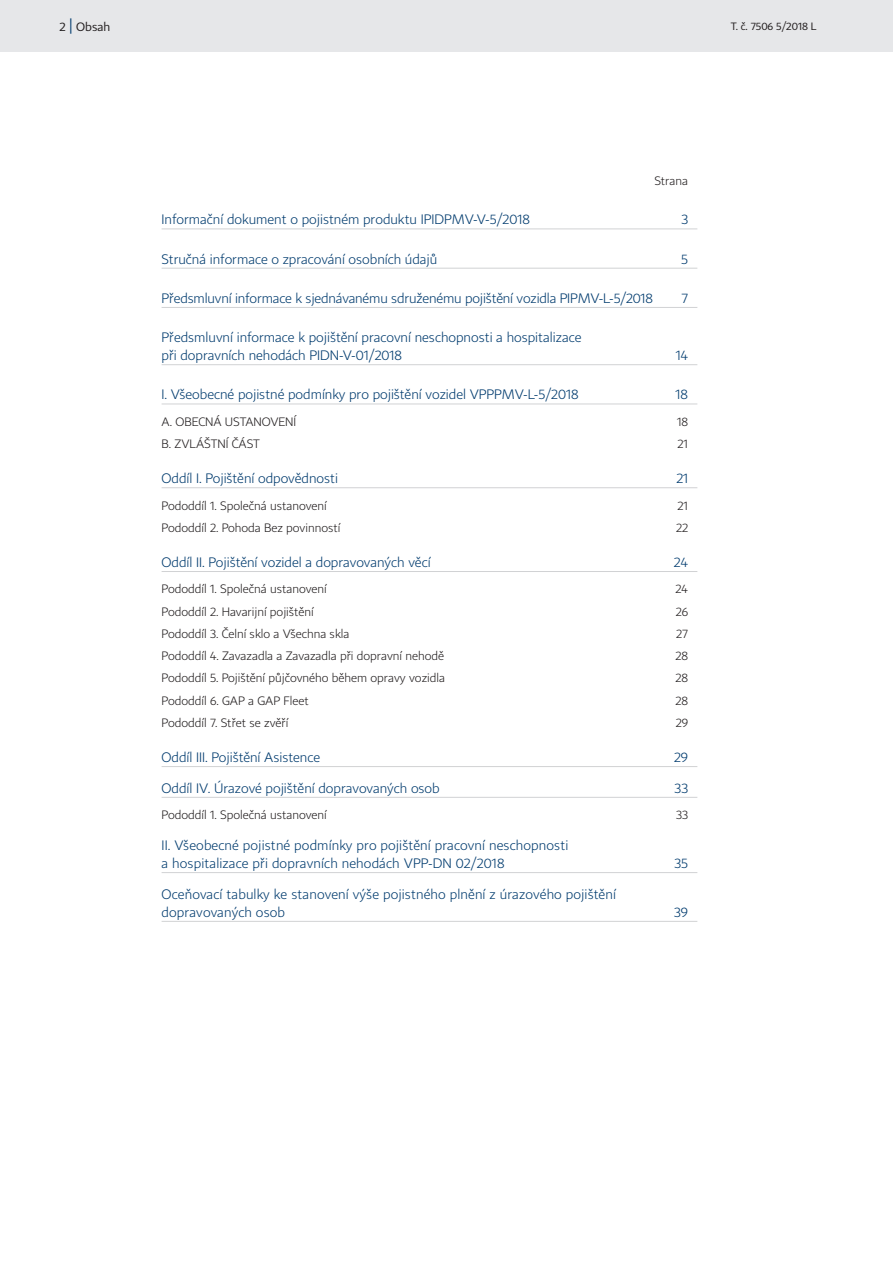
<style>
.page{position:relative;width:893px;height:1263px;background:#fff}
.page>*{position:absolute;margin:0;border:0;box-sizing:border-box;transform-origin:0 0}
.t1{font:13.5px/18px "CP Light";color:#003b6e}
.t2{font:12px "CP Light";color:#231f20}
.t3{font:12px "CP";color:#231f20}
.t4{font:10.5px "CP";color:#231f20}
.s1{font-size:15px;color:#003b6e}
</style>
<div class="page">
<div style="left:0;top:0;width:893px;height:51px;background:#e6e7e9"></div>
<hr style="left:162px;top:229px;width:535px;height:1px;background:#d1d2d4">
<hr style="left:162px;top:268px;width:535px;height:1px;background:#d1d2d4">
<hr style="left:162px;top:307px;width:535px;height:1px;background:#d1d2d4">
<hr style="left:162px;top:364px;width:535px;height:1px;background:#d1d2d4">
<hr style="left:162px;top:404px;width:535px;height:1px;background:#d1d2d4">
<hr style="left:162px;top:487px;width:535px;height:1px;background:#d1d2d4">
<hr style="left:162px;top:571px;width:535px;height:1px;background:#d1d2d4">
<hr style="left:162px;top:766px;width:535px;height:1px;background:#d1d2d4">
<hr style="left:162px;top:797px;width:535px;height:1px;background:#d1d2d4">
<hr style="left:162px;top:872px;width:535px;height:1px;background:#d1d2d4">
<hr style="left:162px;top:921px;width:535px;height:1px;background:#d1d2d4">
<p class="t3" style="left:60px;top:20px;width:52px">2 <span class="s1">|</span> Obsah</p>
<p class="t4" style="left:731px;top:20px;width:87px">T. č. 7506 5/2018 L</p>
<p class="t2" style="left:654px;top:173px;width:35px">Strana</p>
<p class="t1" style="left:162px;top:210px;width:370px">Informační dokument o pojistném produktu IPIDPMV-V-5/2018</p>
<p class="t1" style="left:681px;top:210px;width:8px">3</p>
<p class="t1" style="left:162px;top:250px;width:277px">Stručná informace o zpracování osobních údajů</p>
<p class="t1" style="left:681px;top:250px;width:8px">5</p>
<p class="t1" style="left:162px;top:289px;width:493px">Předsmluvní informace k sjednávanému sdruženému pojištění vozidla PIPMV-L-5/2018</p>
<p class="t1" style="left:681px;top:289px;width:8px">7</p>
<p class="t1" style="left:162px;top:328px;width:421px">Předsmluvní informace k pojištění pracovní neschopnosti a hospitalizace při dopravních nehodách PIDN-V-01/2018</p>
<p class="t1" style="left:676px;top:346px;width:14px">14</p>
<p class="t1" style="left:162px;top:385px;width:418px">I. Všeobecné pojistné podmínky pro pojištění vozidel VPPPMV-L-5/2018</p>
<p class="t1" style="left:676px;top:385px;width:14px">18</p>
<p class="t2" style="left:162px;top:414px;width:136px">A. OBECNÁ USTANOVENÍ</p>
<p class="t2" style="left:677px;top:414px;width:13px">18</p>
<p class="t2" style="left:162px;top:437px;width:100px">B. ZVLÁŠTNÍ ČÁST</p>
<p class="t2" style="left:678px;top:437px;width:12px">21</p>
<p class="t1" style="left:162px;top:469px;width:178px">Oddíl I. Pojištění odpovědnosti</p>
<p class="t1" style="left:676px;top:469px;width:13px">21</p>
<p class="t2" style="left:162px;top:498px;width:167px">Pododdíl 1. Společná ustanovení</p>
<p class="t2" style="left:678px;top:498px;width:12px">21</p>
<p class="t2" style="left:162px;top:520px;width:180px">Pododdíl 2. Pohoda Bez povinností</p>
<p class="t2" style="left:676px;top:520px;width:14px">22</p>
<p class="t1" style="left:162px;top:553px;width:271px">Oddíl II. Pojištění vozidel a dopravovaných věcí</p>
<p class="t1" style="left:674px;top:553px;width:16px">24</p>
<p class="t2" style="left:162px;top:582px;width:167px">Pododdíl 1. Společná ustanovení</p>
<p class="t2" style="left:675px;top:582px;width:14px">24</p>
<p class="t2" style="left:162px;top:604px;width:154px">Pododdíl 2. Havarijní pojištění</p>
<p class="t2" style="left:676px;top:604px;width:14px">26</p>
<p class="t2" style="left:162px;top:626px;width:189px">Pododdíl 3. Čelní sklo a Všechna skla</p>
<p class="t2" style="left:676px;top:626px;width:13px">27</p>
<p class="t2" style="left:162px;top:649px;width:284px">Pododdíl 4. Zavazadla a Zavazadla při dopravní nehodě</p>
<p class="t2" style="left:675px;top:649px;width:14px">28</p>
<p class="t2" style="left:162px;top:671px;width:285px">Pododdíl 5. Pojištění půjčovného během opravy vozidla</p>
<p class="t2" style="left:675px;top:671px;width:14px">28</p>
<p class="t2" style="left:162px;top:693px;width:149px">Pododdíl 6. GAP a GAP Fleet</p>
<p class="t2" style="left:675px;top:693px;width:14px">28</p>
<p class="t2" style="left:162px;top:715px;width:128px">Pododdíl 7. Střet se zvěří</p>
<p class="t2" style="left:676px;top:715px;width:14px">29</p>
<p class="t1" style="left:162px;top:748px;width:160px">Oddíl III. Pojištění Asistence</p>
<p class="t1" style="left:674px;top:748px;width:15px">29</p>
<p class="t1" style="left:162px;top:779px;width:280px">Oddíl IV. Úrazové pojištění dopravovaných osob</p>
<p class="t1" style="left:675px;top:779px;width:15px">33</p>
<p class="t2" style="left:162px;top:808px;width:167px">Pododdíl 1. Společná ustanovení</p>
<p class="t2" style="left:676px;top:808px;width:14px">33</p>
<p class="t1" style="left:162px;top:836px;width:408px">II. Všeobecné pojistné podmínky pro pojištění pracovní neschopnosti a hospitalizace při dopravních nehodách VPP-DN 02/2018</p>
<p class="t1" style="left:674px;top:854px;width:15px">35</p>
<p class="t1" style="left:162px;top:885px;width:456px">Oceňovací tabulky ke stanovení výše pojistného plnění z úrazového pojištění dopravovaných osob</p>
<p class="t1" style="left:674px;top:903px;width:16px">39</p>
</div>
